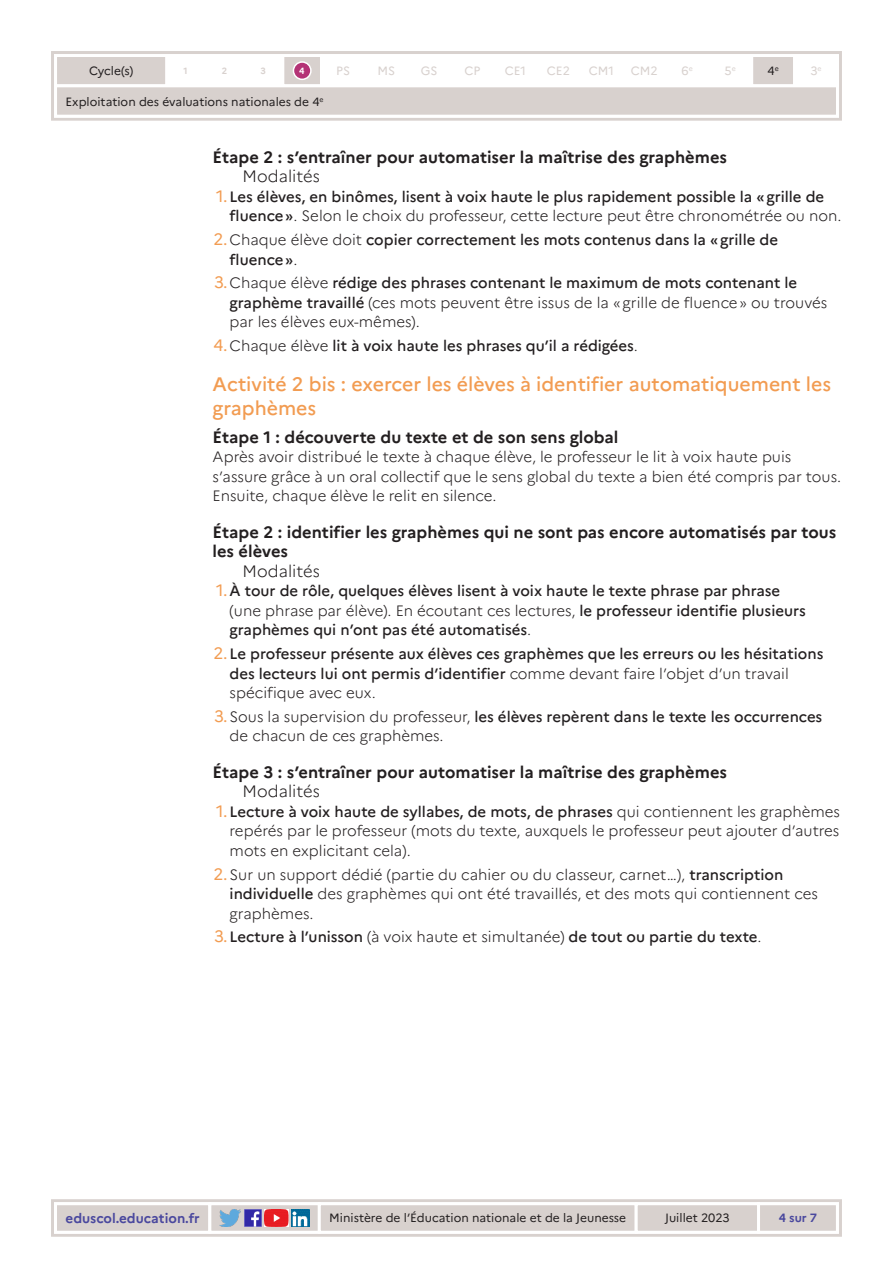
<style>
.page{position:relative;width:893px;height:1263px;background:#fff}
.page>*{position:absolute;margin:0;border:0;box-sizing:border-box;transform-origin:0 0}
._03_titre_2{font:500 19.5px/23.4px "Marianne";color:#f29c52}
._04_titre_3{font:700 16.5px/19.5px "Marianne";color:#231f20}
._04_titre_4{font:300 16.5px "Marianne";color:#231f20}
.Texte_courant{font:300 15px/19.5px "Marianne";color:#231f20}
.t1{font:500 15px/19.5px "Marianne";color:#231f20}
.t2{font:700 13.5px "Marianne";color:#4a489e}
.t3{font:12px "Marianne";color:#231f20}
.t4{font:12px "Marianne";color:#d8d1ce}
.t5{font:700 12px "Marianne";color:#4a489e}
.t6{font:700 9px "Marianne";color:#d8d1ce}
.t7{font:700 9px "Marianne";color:#fff}
.t8{font:7.05px "Marianne";color:#d8d1ce}
.t9{font:7.05px "Marianne";color:#231f20}
.s1{font-weight:400;font-size:16.5px;color:#f29c52}
.s2{font-weight:300}
.s3{font-weight:500}
</style>
<div class="page">
<div style="left:51px;top:1199px;width:791px;height:38px;border:3px solid #d8d1ce"></div>
<svg style="left:52px;top:1201px;width:788px;height:34px"></svg>
<div style="left:51px;top:51px;width:791px;height:70px;border:3px solid #d8d1ce"></div>
<svg style="left:53px;top:53px;width:787px;height:66px"></svg>
<p class="t3" style="left:89px;top:64px;width:46px">Cycle(s)</p>
<p class="t6" style="left:184px;top:65px;width:6px">1</p>
<p class="t4" style="left:336px;top:64px;width:15px">PS</p>
<p class="t4" style="left:377px;top:64px;width:19px">MS</p>
<p class="t4" style="left:421px;top:64px;width:18px">GS</p>
<p class="t4" style="left:464px;top:64px;width:17px">CP</p>
<p class="t4" style="left:505px;top:64px;width:23px">CE1</p>
<p class="t4" style="left:589px;top:64px;width:27px">CM1</p>
<p class="t4" style="left:725px;top:64px;width:9px">5</p>
<p class="t4" style="left:681px;top:64px;width:13px">6<sup>e</sup></p>
<p class="t4" style="left:810px;top:64px;width:13px">3<sup>e</sup></p>
<p class="t4" style="left:547px;top:64px;width:25px">CE2</p>
<p class="t9" style="left:775px;top:64px;width:6px">e</p>
<p class="t4" style="left:631px;top:64px;width:28px">CM2</p>
<p class="t8" style="left:732px;top:64px;width:6px">e</p>
<p class="t3" style="left:767px;top:64px;width:9px">4</p>
<p class="t6" style="left:222px;top:65px;width:7px">2</p>
<p class="t6" style="left:260px;top:65px;width:7px">3</p>
<p class="t7" style="left:299px;top:65px;width:7px">4</p>
<p class="t3" style="left:66px;top:94px;width:260px">Exploitation des évaluations nationales de 4<sup>e</sup></p>
<p class="_04_titre_3" style="left:213px;top:147px;width:516px">Étape 2 : s’entraîner pour automatiser la maîtrise des graphèmes</p>
<p class="_04_titre_4" style="left:243px;top:166px;width:79px">Modalités</p>
<p class="t1" style="left:230px;top:187px;width:613px;text-indent:-13px"><span class="s1">1.</span> Les élèves, en binômes, lisent à voix haute le plus rapidement possible la «grille de fluence»<span class="s2">. Selon le choix du professeur, cette lecture peut être chronométrée ou non.</span></p>
<p class="t1" style="left:230px;top:230px;width:550px;text-indent:-16px"><span class="s1">2.</span><span class="s2">Chaque élève doit</span> copier correctement les mots contenus dans la «grille de fluence»<span class="s2">.</span></p>
<p class="Texte_courant" style="left:230px;top:273px;width:599px;text-indent:-16px"><span class="s1">3.</span>Chaque élève <span class="s3">rédige des phrases contenant le maximum de mots contenant le graphème travaillé</span> (ces mots peuvent être issus de la «grille de fluence» ou trouvés par les élèves eux-mêmes).</p>
<p class="t1" style="left:214px;top:336px;width:426px"><span class="s1">4.</span><span class="s2">Chaque élève</span> lit à voix haute les phrases qu’il a rédigées<span class="s2">.</span></p>
<p class="_03_titre_2" style="left:213px;top:373px;width:620px">Activité 2 bis : exercer les élèves à identifier automatiquement les graphèmes</p>
<p class="_04_titre_3" style="left:213px;top:427px;width:407px">Étape 1 : découverte du texte et de son sens global</p>
<p class="Texte_courant" style="left:213px;top:447px;width:630px">Après avoir distribué le texte à chaque élève, le professeur le lit à voix haute puis s’assure grâce à un oral collectif que le sens global du texte a bien été compris par tous.<br>Ensuite, chaque élève le relit en silence.</p>
<p class="_04_titre_3" style="left:213px;top:522px;width:625px">Étape 2 : identifier les graphèmes qui ne sont pas encore automatisés par tous les élèves</p>
<p class="_04_titre_4" style="left:243px;top:561px;width:79px">Modalités</p>
<p class="t1" style="left:230px;top:581px;width:578px;text-indent:-13px"><span class="s1">1.</span>À tour de rôle, quelques élèves lisent à voix haute le texte phrase par phrase <span class="s2">(une phrase par élève). En écoutant ces lectures,</span> le professeur identifie plusieurs graphèmes qui n’ont pas été automatisés<span class="s2">.</span></p>
<p class="t1" style="left:230px;top:644px;width:595px;text-indent:-16px"><span class="s1">2.</span> Le professeur présente aux élèves ces graphèmes que les erreurs ou les hésitations des lecteurs lui ont permis d’identifier <span class="s2">comme devant faire l’objet d’un travail spécifique avec eux.</span></p>
<p class="Texte_courant" style="left:230px;top:707px;width:594px;text-indent:-16px"><span class="s1">3.</span>Sous la supervision du professeur, <span class="s3">les élèves repèrent dans le texte les occurrences </span>de chacun de ces graphèmes.</p>
<p class="_04_titre_3" style="left:213px;top:762px;width:516px">Étape 3 : s’entraîner pour automatiser la maîtrise des graphèmes</p>
<p class="_04_titre_4" style="left:243px;top:781px;width:79px">Modalités</p>
<p class="Texte_courant" style="left:230px;top:802px;width:612px;text-align:justify;text-indent:-13px"><span class="s1">1.</span> <span class="s3">Lecture à voix haute de syllabes, de mots, de phrases</span> qui contiennent les graphèmes repérés par le professeur (mots du texte, auxquels le professeur peut ajouter d’autres mots en explicitant cela).</p>
<p class="Texte_courant" style="left:230px;top:865px;width:590px;text-indent:-16px"><span class="s1">2.</span>Sur un support dédié (partie du cahier ou du classeur, carnet…), <span class="s3">transcription individuelle</span> des graphèmes qui ont été travaillés, et des mots qui contiennent ces graphèmes.</p>
<p class="t1" style="left:214px;top:927px;width:549px"><span class="s1">3.</span> Lecture à l’unisson <span class="s2">(à voix haute et simultanée)</span> de tout ou partie du texte<span class="s2">.</span></p>
<p class="t2" style="left:66px;top:1210px;width:136px">eduscol.education.fr</p>
<p class="t3" style="left:329px;top:1211px;width:298px">Ministère de l’Éducation nationale et de la Jeunesse</p>
<p class="t3" style="left:665px;top:1211px;width:66px">Juillet 2023</p>
<p class="t5" style="left:779px;top:1211px;width:40px">4 sur 7</p>
</div>
